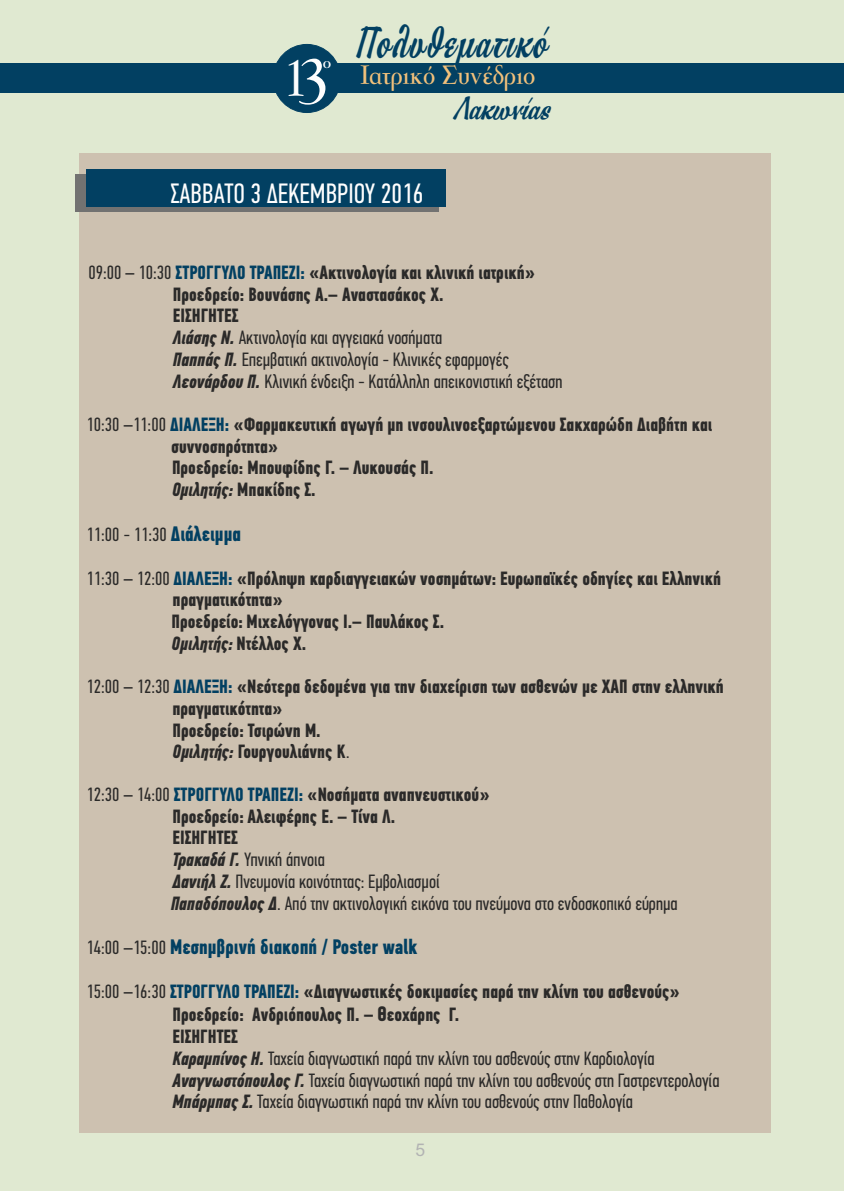
<style>
.page{position:relative;width:844px;height:1191px;background:#fff}
.page>*{position:absolute;margin:0;border:0;box-sizing:border-box;transform-origin:0 0}
.t1{font:700 55.48px "PF Garamond Classic";color:#fefefe;scale:.86 1}
.t2{font:700 51.45px "PF Sign Skript";letter-spacing:.055em;color:#024062;scale:.85 1}
.t3{font:700 36.23px "PF Sign Skript";color:#024062}
.t4{font:700 29.22px "PF Garamond Classic";color:#f2c17b;scale:.87 1}
.t5{font:28px "PF Din Text Comp Pro";color:#fefefe}
.t6{font:700 21px "PF Din Text Comp Pro";color:#024062}
.t7{font:19.25px/21.7px "PF Din Text Comp Pro";color:#2b2a29}
.t8{font:700 19.25px/21.7px "PF Din Text Comp Pro";color:#2b2a29}
.t9{font:700 17.85px "PF Garamond Classic";color:#fefefe}
.t10{font:17.5px "Arial";color:#b2b3b3}
.s1{font-size:69.83px}
.s2{font-weight:700;color:#024062}
.s3{font-weight:700}
.s4{font-weight:700;font-style:italic}
.s5{font-weight:400}
.s6{color:#024062}
.s7{font-style:italic}
.s8{font-weight:700;font-size:21px;color:#024062}
.s9{font-family:"Arial";font-weight:400;font-size:16.8px}
.s10{font-weight:400;font-size:19.25px;color:#2b2a29}
.s11{font-weight:700;font-size:21px}
</style>
<div class="page">
<div style="left:0;top:0;width:843px;height:1191px;background:#e0e9d1"></div>
<div style="left:0;top:63px;width:843px;height:30px;background:#024062"></div>
<div style="left:79px;top:153px;width:691px;height:979px;background:#cdc1b0"></div>
<div style="left:273px;top:44px;width:68px;height:69px;background:#024062;border:1px solid #024062;border-radius:50%"></div>
<div style="left:75px;top:174px;width:364px;height:37px;background:#727271"></div>
<div style="left:86px;top:169px;width:359px;height:38px;background:#024062"></div>
<h1 class="t1" style="left:284px;top:56px;width:52px">1<span class="s1">3</span></h1>
<p class="t9" style="left:323px;top:55px;width:10px">ο</p>
<h2 class="t2" style="left:354px;top:17px;width:226px">Πολυθεματικό</h2>
<h3 class="t4" style="left:360px;top:64px;width:203px">Ιατρικό Συνέδριο</h3>
<h3 class="t3" style="left:452px;top:91px;width:99px">Λακωνίας</h3>
<h3 class="t5" style="left:171px;top:182px;width:254px">ΣΑΒΒΑΤΟ 3 ΔΕΚΕΜΒΡΙΟΥ 2016</h3>
<p class="t7" style="left:173px;top:263px;width:391px;text-indent:-84px">09:00 – 10:30 <span class="s2">ΣΤΡΟΓΓΥΛΟ ΤΡΑΠΕΖΙ:</span> <span class="s3">«Ακτινολογία και κλινική ιατρική» Προεδρείο: Βουνάσης Α.– Αναστασάκος Χ.<br>ΕΙΣΗΓΗΤΕΣ<br></span><span class="s4">Λιάσης Ν.</span> Ακτινολογία και αγγειακά νοσήµατα<br><span class="s4">Παππάς Π.</span> Επεµβατική ακτινολογία - Κλινικές εφαρµογές <span class="s4">Λεονάρδου Π.</span> Κλινική ένδειξη - Κατάλληλη απεικονιστική εξέταση</p>
<p class="t8" style="left:171px;top:415px;width:542px;text-indent:-84px"><span class="s5">10:30 –11:00</span> <span class="s6">ΔΙΑΛΕΞΗ:</span> «Φαρµακευτική αγωγή µη ινσουλινοεξαρτώµενου Σακχαρώδη Διαβήτη και συννοσηρότητα»<br>Προεδρείο: Μπουφίδης Γ. – Λυκουσάς Π.<br><span class="s7">Οµιλητής:</span> Μπακίδης Σ.</p>
<p class="t7" style="left:87px;top:525px;width:156px">11:00 - 11:30 <span class="s8">Διάλειµµα</span></p>
<p class="t8" style="left:171px;top:569px;width:550px;text-indent:-85px"><span class="s5">11:30 – 12:00</span> <span class="s6">ΔΙΑΛΕΞΗ:</span> «Πρόληψη καρδιαγγειακών νοσηµάτων: Ευρωπαϊκές οδηγίες και Ελληνική πραγµατικότητα»<br>Προεδρείο: Μιχελόγγονας Ι.– Παυλάκος Σ.<br><span class="s7">Οµιλητής:</span> Ντέλλος Χ.</p>
<p class="t8" style="left:172px;top:677px;width:553px;text-indent:-86px"><span class="s5">12:00 – 12:30</span> <span class="s6">ΔΙΑΛΕΞΗ:</span> «Νεότερα δεδοµένα για την διαχείριση των ασθενών µε ΧΑΠ στην ελληνική πραγµατικότητα»<br>Προεδρείο: Τσιρώνη Μ.<br><span class="s7">Οµιλητής:</span> Γουργουλιάνης Κ<span class="s9">.</span></p>
<p class="t7" style="left:171px;top:785px;width:508px;text-indent:-84px">12:30 – 14:00 <span class="s2">ΣΤΡΟΓΓΥΛΟ ΤΡΑΠΕΖΙ:</span> <span class="s3">«Νοσήµατα αναπνευστικού»<br>Προεδρείο: Αλειφέρης Ε. – Τίνα Λ.<br>ΕΙΣΗΓΗΤΕΣ<br></span><span class="s4">Τρακαδά Γ.</span> Υπνική άπνοια<br><span class="s4">Δανιήλ Ζ.</span> Πνευµονία κοινότητας: Εµβολιασµοί<br><span class="s4">Παπαδόπουλος Δ</span>. Από την ακτινολογική εικόνα του πνεύµονα στο ενδοσκοπικό εύρηµα</p>
<p class="t6" style="left:87px;top:938px;width:332px"><span class="s10">14:00 –15:00</span> Μεσηµβρινή διακοπή / Poster walk</p>
<p class="t7" style="left:172px;top:982px;width:548px;text-indent:-86px">15:00 –16:30 <span class="s2">ΣΤΡΟΓΓΥΛΟ ΤΡΑΠΕΖΙ:</span> <span class="s3">«Διαγνωστικές δοκιµασίες παρά την κλίνη του ασθενούς» Προεδρείο: Aνδριόπουλος Π. –</span> <span class="s11">Θ</span><span class="s3">εοχάρης Γ.<br>ΕΙΣΗΓΗΤΕΣ<br></span><span class="s4">Καραµπίνος Η.</span> Ταχεία διαγνωστική παρά την κλίνη του ασθενούς στην Καρδιολογία <span class="s4">Αναγνωστόπουλος Γ.</span> Ταχεία διαγνωστική παρά την κλίνη του ασθενούς στη Γαστρεντερολογία <span class="s4">Μπάρµπας Σ.</span> Ταχεία διαγνωστική παρά την κλίνη του ασθενούς στην Παθολογία</p>
<p class="t10" style="left:415px;top:1142px;width:11px">5</p>
</div>
